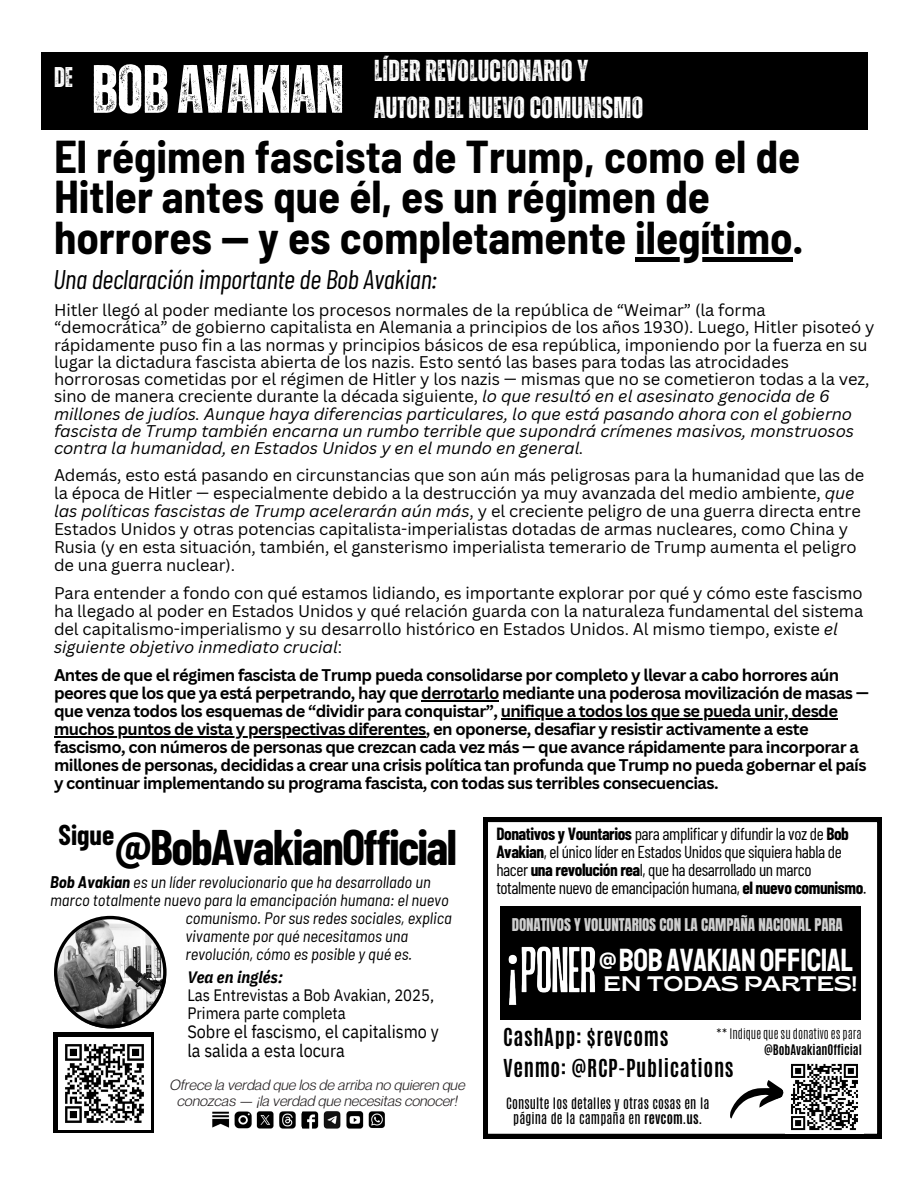
<style>
.page{position:relative;width:918px;height:1188px;background:#fff}
.page>*{position:absolute;margin:0;border:0;box-sizing:border-box;transform-origin:0 0}
.t1{font:700 68.25px "Zuume Rough";letter-spacing:-.005em;color:#fff}
.t2{font:700 48.75px "Barlow Condensed";letter-spacing:-.035em;color:#000}
.t3{font:700 semi-condensed 45px/40.5px "Barlow";color:#000}
.t4{font:32.4px "Staatliches";letter-spacing:-.015em;color:#fff}
.t5{font:700 30.3px/37.2px "Zuume Rough";letter-spacing:.01em;color:#fff}
.t6{font:700 28.5px "Zuume Rough";color:#fff}
.t7{font:700 28.05px "Barlow Condensed";color:#000}
.t8{font:italic 27px "Barlow Condensed";letter-spacing:-.01em;color:#000}
.t9{font:semi-expanded 21px "Brice";letter-spacing:-.02em;color:#fff}
.t10{font:700 20.7px "Antonio";letter-spacing:.03em;color:#000}
.t11{font:700 18.9px "Canva Sans";color:#fff}
.t12{font:18px "IBM Plex Sans Cond";color:#000}
.t13{font:17.25px/18px "Barlow Condensed";letter-spacing:-.025em;color:#000}
.t14{font:16.5px/17.2px "Canva Sans";letter-spacing:-.005em;color:#000}
.t15{font:700 16.5px/18px "Canva Sans";letter-spacing:-.035em;color:#000}
.t16{font:italic semi-condensed 16.5px/18px "Barlow";letter-spacing:-.005em;color:#000}
.t17{font:16.5px "IBM Plex Sans Cond";color:#000}
.t18{font:italic 700 16.5px "IBM Plex Sans Cond";color:#000}
.t19{font:15px "Anton";letter-spacing:-.005em;color:#cecece}
.t20{font:italic 14.55px/16.4px "Neue Montreal";letter-spacing:.005em;color:#231f20;text-align:center}
.t21{font:13.2px/15.5px "Antonio";letter-spacing:.01em;color:#000;text-align:center}
.t22{font:300 12.15px "Antonio";color:#000}
.t23{font:700 12.15px "Antonio";color:#000}
.s1{font-style:italic}
.s2{font-weight:700}
</style>
<div class="page">
<svg style="left:54px;top:916px;width:112px;height:112px"></svg>
<img style="left:212px;top:1111px;width:173px;height:18px">
<div style="left:54px;top:1032px;width:100px;height:101px;background:#000"></div>
<img style="left:59px;top:1037px;width:92px;height:92px">
<svg style="left:484px;top:818px;width:398px;height:320px"></svg>
<img style="left:786px;top:1062px;width:78px;height:72px">
<svg style="left:723px;top:1076px;width:62px;height:45px"></svg>
<div style="left:500px;top:907px;width:361px;height:113px;background:#000"></div>
<img style="left:508px;top:946px;width:88px;height:59px">
<hr style="left:421px;top:700px;width:78px;height:2px;background:#000">
<hr style="left:501px;top:718px;width:336px;height:2px;background:#000">
<hr style="left:54px;top:736px;width:372px;height:2px;background:#000">
<svg style="left:635px;top:257px;width:158px;height:5px"></svg>
<div style="left:41px;top:53px;width:826px;height:77px;background:#000"></div>
<h5 class="t6" style="left:54px;top:64px;width:20px">DE</h5>
<p class="t1" style="left:92px;top:58px;width:254px">BOBAVAKIAN</p>
<p class="t5" style="left:374px;top:53px;width:271px">LÍDERREVOLUCIONARIOY<br>AUTORDEL NUEVOCOMUNISMO</p>
<p class="t3" style="left:54px;top:135px;width:751px">El régimen fascista de Trump, como el de<br>Hitler antes que él, es un régimen de horrores — y es completamente ilegítimo.</p>
<p class="t8" style="left:53px;top:262px;width:386px">Una declaración importante de Bob Avakian:</p>
<p class="t14" style="left:54px;top:301px;width:822px">Hitler llegó al poder mediante los procesos normales de la república de “Weimar” (la forma “democrática” de gobierno capitalista en Alemania a principios de los años 1930). Luego, Hitler pisoteó y rápidamente puso fin a las normas y principios básicos de esa república, imponiendo por la fuerza en su lugar la dictadura fascista abierta de los nazis. Esto sentó las bases para todas las atrocidades horrorosas cometidas por el régimen de Hitler y los nazis — mismas que no se cometieron todas a la vez, sino de manera creciente durante la década siguiente, <span class="s1">lo que resultó en el asesinato genocida de 6 millones de judíos. Aunque haya diferencias particulares, lo que está pasando ahora con el gobierno fascista de Trump también encarna un rumbo terrible que supondrá crímenes masivos, monstruosos contra la humanidad, en Estados Unidos y en el mundo en general.</span></p>
<p class="t14" style="left:54px;top:466px;width:812px;line-height:18px">Además, esto está pasando en circunstancias que son aún más peligrosas para la humanidad que las de la época de Hitler — especialmente debido a la destrucción ya muy avanzada del medio ambiente, <span class="s1">que las políticas fascistas de Trump acelerarán aún más</span>, y el creciente peligro de una guerra directa entre Estados Unidos y otras potencias capitalista-imperialistas dotadas de armas nucleares, como China y Rusia (y en esta situación, también, el gansterismo imperialista temerario de Trump aumenta el peligro de una guerra nuclear).</p>
<p class="t14" style="left:54px;top:584px;width:811px;line-height:18px">Para entender a fondo con qué estamos lidiando, es importante explorar por qué y cómo este fascismo ha llegado al poder en Estados Unidos y qué relación guarda con la naturaleza fundamental del sistema del capitalismo-imperialismo y su desarrollo histórico en Estados Unidos. Al mismo tiempo, existe <span class="s1">el siguiente objetivo inmediato crucial</span>:</p>
<p class="t15" style="left:54px;top:665px;width:817px">Antes de que el régimen fascista de Trump pueda consolidarse por completo y llevar a cabo horrores aún peores que los que ya está perpetrando, hay que derrotarlo mediante una poderosa movilización de masas — que venza todos los esquemas de “dividir para conquistar”, unifique a todos los que se pueda unir, desde</p>
<p class="t15" style="left:54px;top:719px;width:814px">muchos puntos de vista y perspectivas diferentes, en oponerse, desafiar y resistir activamente a este fascismo, con números de personas que crezcan cada vez más — que avance rápidamente para incorporar a millones de personas, decididas a crear una crisis política tan profunda que Trump no pueda gobernar el país y continuar implementando su programa fascista, con todas sus terribles consecuencias.</p>
<p class="t7" style="left:59px;top:817px;width:57px">Sigue</p>
<h4 class="t2" style="left:115px;top:816px;width:344px">@BobAvakianOfficial</h4>
<h2 class="t16" style="left:50px;top:872px;width:400px"><span class="s2">Bob Avakian</span> es un líder revolucionario que ha desarrollado un marco totalmente nuevo para la emancipación humana: el nuevo</h2>
<h3 class="t16" style="left:186px;top:908px;width:268px">comunismo. Por sus redes sociales, explica</h3>
<p class="t16" style="left:186px;top:926px;width:224px">vivamente por qué necesitamos una</p>
<p class="t16" style="left:186px;top:944px;width:228px">revolución, cómo es posible y qué es.</p>
<p class="t18" style="left:187px;top:966px;width:97px">Vea en inglés:</p>
<p class="t17" style="left:187px;top:984px;width:248px">Las Entrevistas a Bob Avakian, 2025,</p>
<p class="t17" style="left:187px;top:1002px;width:160px">Primera parte completa</p>
<p class="t12" style="left:187px;top:1020px;width:253px">Sobre el fascismo, el capitalismo y</p>
<p class="t12" style="left:187px;top:1039px;width:159px">la salida a esta locura</p>
<p class="t20" style="left:170px;top:1076px;width:297px">Ofrece la verdad que los de arriba no quieren que conozcas — ¡la verdad que necesitas conocer!</p>
<p class="t13" style="left:496px;top:824px;width:371px"><span class="s2">Donativos y Vountarios</span> para amplificar y difundir la voz de <span class="s2">Bob Avakian</span>, el único líder en Estados Unidos que siquiera habla de hacer <span class="s2">una revolución rea</span>l, que ha desarrollado un marco totalmente nuevo de emancipación humana, <span class="s2">el nuevo comunismo</span>.</p>
<p class="t19" style="left:512px;top:914px;width:333px">DONATIVOS Y VOLUNTARIOS CON LA CAMPAÑA NACIONAL PARA</p>
<p class="t11" style="left:599px;top:946px;width:20px">@</p>
<p class="t4" style="left:619px;top:940px;width:236px">BOB AVAKIAN OFFICIAL</p>
<p class="t9" style="left:603px;top:976px;width:256px">EN TODAS PARTES!</p>
<p class="t10" style="left:503px;top:1022px;width:167px">CashApp: $revcoms</p>
<h3 class="t22" style="left:716px;top:1025px;width:147px">** Indique que su donativo es para</h3>
<p class="t23" style="left:764px;top:1041px;width:99px">@BobAvakianOfficial</p>
<p class="t10" style="left:503px;top:1054px;width:232px">Venmo: @RCP-Publications</p>
<p class="t21" style="left:506px;top:1095px;width:205px">Consulte los detalles y otras cosas en la página de la campaña en <span class="s2">revcom.us.</span></p>
</div>
